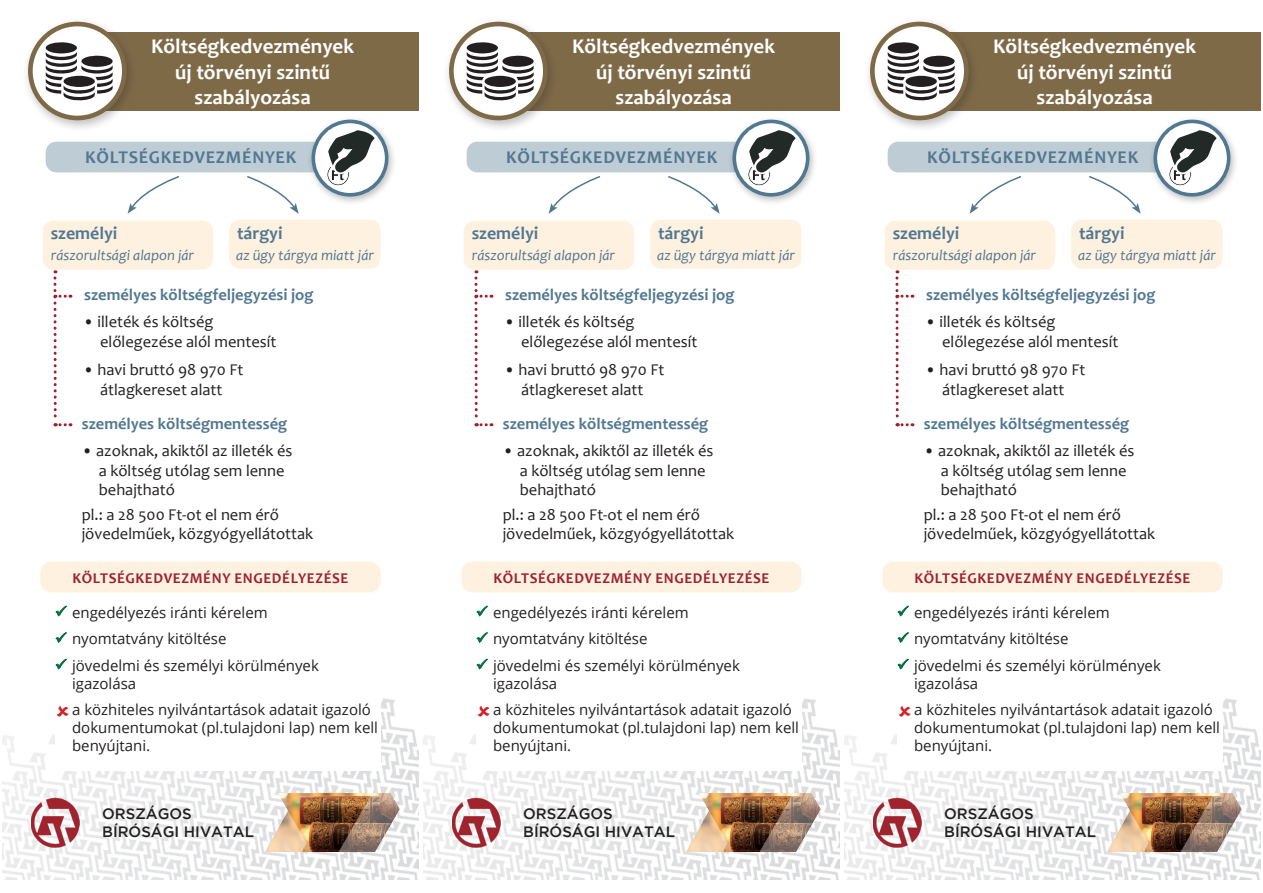
<style>
.page{position:relative;width:1263px;height:893px;background:#fff}
.page>*{position:absolute;margin:0;border:0;box-sizing:border-box;transform-origin:0 0}
.t1{font:700 21px/25.2px "Candara";color:#fff;text-align:center}
.t2{font:700 18px "Candara";letter-spacing:.04em;color:#517891}
.t3{font:700 18px "Candara";color:#517891}
.t4{font:16.5px/19.8px "Candara";color:#231f20}
.t5{font:700 16.5px "Candara";color:#517891}
.t6{font:15px/26.5px "Open Sans";color:#231f20}
.t7{font:italic 15px "Candara";color:#517891}
.t8{font:700 15px "Candara";letter-spacing:.04em;color:#9d2130}
.t9{font:500 15px/18px "Gotham";color:#231f20}
</style>
<div class="page">
<div style="left:229px;top:220px;width:152px;height:49px;background:#fef1e0;border-radius:11px"></div>
<div style="left:43px;top:221px;width:170px;height:49px;background:#fef1e0;border-radius:11px"></div>
<img style="left:2px;top:592px;width:417px;height:288px">
<img style="left:263px;top:794px;width:137px;height:57px">
<img style="left:31px;top:798px;width:48px;height:49px">
<svg style="left:128px;top:176px;width:51px;height:38px"></svg>
<svg style="left:247px;top:176px;width:52px;height:38px"></svg>
<div style="left:58px;top:33px;width:361px;height:78px;background:#7f6a48"></div>
<div style="left:22px;top:17px;width:115px;height:115px;background:#231f20;opacity:.28"></div>
<svg style="left:30px;top:24px;width:94px;height:94px;fill:#fff"></svg>
<div style="left:28px;top:22px;width:99px;height:98px;border:5px solid #7f6a48;border-radius:50%"></div>
<svg style="left:45px;top:42px;width:68px;height:59px;background:#9f9d9d"></svg>
<div style="left:46px;top:142px;width:296px;height:30px;background:#bdccd5;border-radius:11px"></div>
<div style="left:40px;top:562px;width:341px;height:30px;background:#fef1e0;border-radius:11px"></div>
<div style="left:307px;top:116px;width:89px;height:90px;background:#231f20;opacity:.28"></div>
<svg style="left:313px;top:121px;width:74px;height:74px"></svg>
<div style="left:311px;top:120px;width:77px;height:77px;border:4px solid #517891;border-radius:50%"></div>
<svg style="left:327px;top:130px;width:48px;height:56px"></svg>
<div style="left:55px;top:606px;width:326px;height:165px;background:#fff"></div>
<svg style="left:53px;top:270px;width:18px;height:156px"></svg>
<div style="left:650px;top:220px;width:151px;height:49px;background:#fef1e0;border-radius:11px"></div>
<div style="left:464px;top:221px;width:170px;height:49px;background:#fef1e0;border-radius:11px"></div>
<img style="left:423px;top:592px;width:417px;height:288px">
<img style="left:684px;top:794px;width:137px;height:57px">
<img style="left:452px;top:798px;width:48px;height:49px">
<svg style="left:549px;top:176px;width:51px;height:38px"></svg>
<svg style="left:668px;top:176px;width:52px;height:38px"></svg>
<div style="left:479px;top:33px;width:361px;height:78px;background:#7f6a48"></div>
<div style="left:443px;top:17px;width:115px;height:115px;background:#231f20;opacity:.28"></div>
<svg style="left:451px;top:24px;width:94px;height:94px;fill:#fff"></svg>
<div style="left:449px;top:22px;width:99px;height:98px;border:5px solid #7f6a48;border-radius:50%"></div>
<svg style="left:466px;top:42px;width:68px;height:59px;background:#9f9d9d"></svg>
<div style="left:467px;top:142px;width:296px;height:30px;background:#bdccd5;border-radius:11px"></div>
<div style="left:461px;top:562px;width:340px;height:30px;background:#fef1e0;border-radius:11px"></div>
<div style="left:728px;top:116px;width:89px;height:90px;background:#231f20;opacity:.28"></div>
<svg style="left:734px;top:121px;width:74px;height:74px"></svg>
<div style="left:732px;top:120px;width:77px;height:77px;border:4px solid #517891;border-radius:50%"></div>
<svg style="left:748px;top:130px;width:47px;height:56px"></svg>
<div style="left:476px;top:606px;width:325px;height:165px;background:#fff"></div>
<svg style="left:474px;top:270px;width:18px;height:156px"></svg>
<div style="left:1071px;top:220px;width:151px;height:49px;background:#fef1e0;border-radius:11px"></div>
<div style="left:885px;top:221px;width:170px;height:49px;background:#fef1e0;border-radius:11px"></div>
<img style="left:844px;top:592px;width:417px;height:288px">
<img style="left:1105px;top:794px;width:137px;height:57px">
<img style="left:873px;top:798px;width:48px;height:49px">
<svg style="left:969px;top:176px;width:52px;height:38px"></svg>
<svg style="left:1089px;top:176px;width:52px;height:38px"></svg>
<div style="left:900px;top:33px;width:361px;height:78px;background:#7f6a48"></div>
<div style="left:864px;top:17px;width:115px;height:115px;background:#231f20;opacity:.28"></div>
<svg style="left:872px;top:24px;width:94px;height:94px;fill:#fff"></svg>
<div style="left:870px;top:22px;width:99px;height:98px;border:5px solid #7f6a48;border-radius:50%"></div>
<svg style="left:887px;top:42px;width:68px;height:59px;background:#9f9d9d"></svg>
<div style="left:888px;top:142px;width:296px;height:30px;background:#bdccd5;border-radius:11px"></div>
<div style="left:882px;top:562px;width:340px;height:30px;background:#fef1e0;border-radius:11px"></div>
<div style="left:1149px;top:116px;width:89px;height:90px;background:#231f20;opacity:.28"></div>
<svg style="left:1155px;top:121px;width:74px;height:74px"></svg>
<div style="left:1153px;top:120px;width:77px;height:77px;border:4px solid #517891;border-radius:50%"></div>
<svg style="left:1169px;top:130px;width:47px;height:56px"></svg>
<div style="left:897px;top:606px;width:325px;height:165px;background:#fff"></div>
<svg style="left:895px;top:270px;width:18px;height:156px"></svg>
<p class="t1" style="left:151px;top:34px;width:204px">Költségkedvezmények új törvényi szintű szabályozása</p>
<p class="t2" style="left:85px;top:146px;width:213px">KÖLTSÉGKEDVEZMÉNYEK</p>
<p class="t3" style="left:51px;top:222px;width:68px">személyi</p>
<p class="t7" style="left:51px;top:246px;width:145px">rászorultsági alapon jár</p>
<p class="t5" style="left:84px;top:284px;width:231px">személyes költségfeljegyzési jog</p>
<p class="t2" style="left:237px;top:222px;width:47px">tárgyi</p>
<p class="t7" style="left:236px;top:246px;width:139px">az ügy tárgya miatt jár</p>
<p class="t4" style="left:100px;top:312px;width:178px;text-indent:-17px">• illeték és költség előlegezése alól mentesít</p>
<p class="t4" style="left:83px;top:360px;width:162px;text-align:center">• havi bruttó 98 970 Ft átlagkereset alatt</p>
<p class="t5" style="left:82px;top:413px;width:207px">személyes költségmentesség</p>
<p class="t4" style="left:99px;top:440px;width:195px;text-indent:-17px">• azoknak, akiktől az illeték és a költség utólag sem lenne behajtható</p>
<p class="t4" style="left:82px;top:504px;width:233px">pl.: a 28 500 Ft-ot el nem érő jövedelműek, közgyógyellátottak</p>
<p class="t8" style="left:72px;top:569px;width:278px">KÖLTSÉGKEDVEZMÉNY ENGEDÉLYEZÉSE</p>
<p class="t6" style="left:72px;top:598px;width:248px">engedélyezés iránti kérelem nyomtatvány kitöltése<br>jövedelmi és személyi körülmények</p>
<p class="t6" style="left:72px;top:669px;width:300px">igazolása<br>a közhiteles nyilvántartások adatait igazoló</p>
<p class="t6" style="left:72px;top:718px;width:307px;line-height:18px">dokumentumokat (pl.tulajdoni lap) nem kell benyújtani.</p>
<p class="t9" style="left:102px;top:804px;width:153px">ORSZÁGOS<br>BÍRÓSÁGI HIVATAL</p>
<p class="t1" style="left:572px;top:34px;width:204px">Költségkedvezmények új törvényi szintű szabályozása</p>
<p class="t2" style="left:506px;top:146px;width:213px">KÖLTSÉGKEDVEZMÉNYEK</p>
<p class="t3" style="left:472px;top:222px;width:68px">személyi</p>
<p class="t7" style="left:472px;top:246px;width:145px">rászorultsági alapon jár</p>
<p class="t5" style="left:505px;top:284px;width:231px">személyes költségfeljegyzési jog</p>
<p class="t2" style="left:658px;top:222px;width:47px">tárgyi</p>
<p class="t7" style="left:657px;top:246px;width:139px">az ügy tárgya miatt jár</p>
<p class="t4" style="left:521px;top:312px;width:178px;text-indent:-17px">• illeték és költség előlegezése alól mentesít</p>
<p class="t4" style="left:504px;top:360px;width:162px;text-align:center">• havi bruttó 98 970 Ft átlagkereset alatt</p>
<p class="t5" style="left:503px;top:413px;width:207px">személyes költségmentesség</p>
<p class="t4" style="left:520px;top:440px;width:195px;text-indent:-17px">• azoknak, akiktől az illeték és a költség utólag sem lenne behajtható</p>
<p class="t4" style="left:503px;top:504px;width:233px">pl.: a 28 500 Ft-ot el nem érő jövedelműek, közgyógyellátottak</p>
<p class="t8" style="left:493px;top:569px;width:278px">KÖLTSÉGKEDVEZMÉNY ENGEDÉLYEZÉSE</p>
<p class="t6" style="left:493px;top:598px;width:248px">engedélyezés iránti kérelem nyomtatvány kitöltése<br>jövedelmi és személyi körülmények</p>
<p class="t6" style="left:493px;top:669px;width:300px">igazolása<br>a közhiteles nyilvántartások adatait igazoló</p>
<p class="t6" style="left:493px;top:718px;width:307px;line-height:18px">dokumentumokat (pl.tulajdoni lap) nem kell benyújtani.</p>
<p class="t9" style="left:523px;top:804px;width:153px">ORSZÁGOS<br>BÍRÓSÁGI HIVATAL</p>
<p class="t1" style="left:993px;top:34px;width:204px">Költségkedvezmények új törvényi szintű szabályozása</p>
<p class="t2" style="left:927px;top:146px;width:213px">KÖLTSÉGKEDVEZMÉNYEK</p>
<p class="t3" style="left:893px;top:222px;width:68px">személyi</p>
<p class="t7" style="left:893px;top:246px;width:145px">rászorultsági alapon jár</p>
<p class="t5" style="left:926px;top:284px;width:231px">személyes költségfeljegyzési jog</p>
<p class="t2" style="left:1079px;top:222px;width:47px">tárgyi</p>
<p class="t7" style="left:1078px;top:246px;width:139px">az ügy tárgya miatt jár</p>
<p class="t4" style="left:942px;top:312px;width:178px;text-indent:-17px">• illeték és költség előlegezése alól mentesít</p>
<p class="t4" style="left:925px;top:360px;width:162px;text-align:center">• havi bruttó 98 970 Ft átlagkereset alatt</p>
<p class="t5" style="left:924px;top:413px;width:207px">személyes költségmentesség</p>
<p class="t4" style="left:941px;top:440px;width:195px;text-indent:-17px">• azoknak, akiktől az illeték és a költség utólag sem lenne behajtható</p>
<p class="t4" style="left:924px;top:504px;width:233px">pl.: a 28 500 Ft-ot el nem érő jövedelműek, közgyógyellátottak</p>
<p class="t8" style="left:914px;top:569px;width:278px">KÖLTSÉGKEDVEZMÉNY ENGEDÉLYEZÉSE</p>
<p class="t6" style="left:914px;top:598px;width:248px">engedélyezés iránti kérelem nyomtatvány kitöltése<br>jövedelmi és személyi körülmények</p>
<p class="t6" style="left:914px;top:669px;width:300px">igazolása<br>a közhiteles nyilvántartások adatait igazoló</p>
<p class="t6" style="left:914px;top:718px;width:307px;line-height:18px">dokumentumokat (pl.tulajdoni lap) nem kell benyújtani.</p>
<p class="t9" style="left:944px;top:804px;width:153px">ORSZÁGOS<br>BÍRÓSÁGI HIVATAL</p>
</div>
